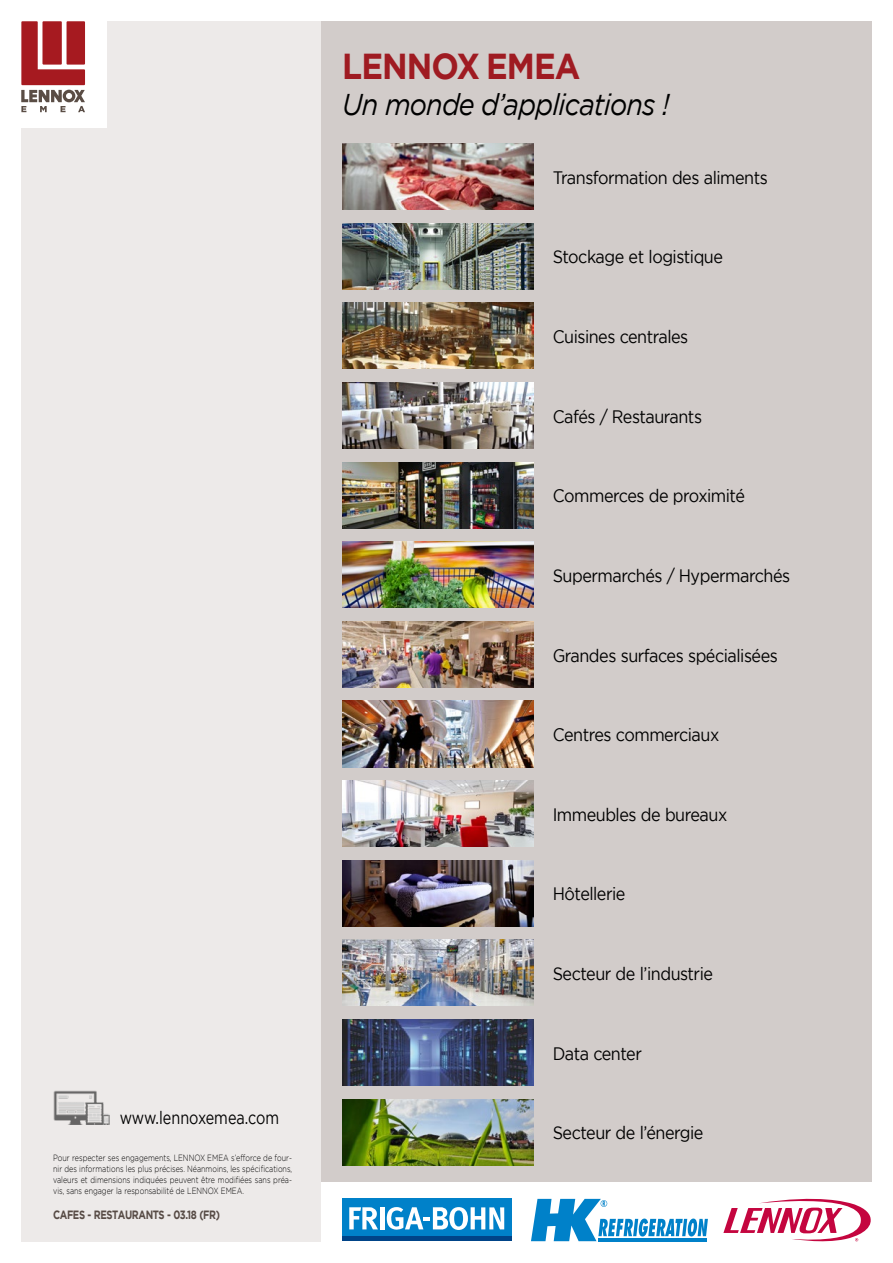
<style>
.page{position:relative;width:893px;height:1263px;background:#fff}
.page>*{position:absolute;margin:0;border:0;box-sizing:border-box;transform-origin:0 0}
.t1{font:700 36px "Gotham";letter-spacing:-.03em;color:#9f1b22;scale:.9 1}
.t2{font:italic 30px "Gotham";letter-spacing:-.03em;color:#000;scale:.9 1}
.t3{font:18px "Gotham";letter-spacing:-.03em;color:#000;scale:.9 1}
.t4{font:18px "Gotham";color:#000;scale:.8 1}
.t5{font:700 12px "Gotham";letter-spacing:-.04em;color:#574b45;scale:.8 1}
.t6{font:300 9px/10.8px "Gotham";color:#000;text-align:justify;scale:.8 1}
</style>
<div class="page">
<div style="left:21px;top:21px;width:300px;height:1221px;background:#edeae9"></div>
<div style="left:321px;top:21px;width:551px;height:1221px;background:#d2ccca"></div>
<div style="left:0;top:0;width:106px;height:128px;background:#fff"></div>
<svg style="left:21px;top:21px;width:64px;height:91px"></svg>
<div style="left:321px;top:1182px;width:572px;height:81px;background:#fff"></div>
<div style="left:342px;top:1199px;width:170px;height:42px;background:#0081c9"></div>
<div style="left:342px;top:1236px;width:170px;height:5px;background:#048"></div>
<svg style="left:349px;top:1207px;width:29px;height:22px"></svg>
<hr style="left:380px;top:1207px;width:4px;height:22px;background:#fff">
<svg style="left:387px;top:1207px;width:117px;height:23px"></svg>
<svg style="left:723px;top:1198px;width:148px;height:44px"></svg>
<svg style="left:531px;top:1199px;width:177px;height:42px"></svg>
<img style="left:53px;top:1090px;width:56px;height:34px">
<img style="left:342px;top:223px;width:192px;height:66px">
<img style="left:342px;top:382px;width:192px;height:66px">
<img style="left:342px;top:701px;width:192px;height:66px">
<img style="left:342px;top:1019px;width:192px;height:66px">
<img style="left:342px;top:860px;width:192px;height:66px">
<img style="left:342px;top:621px;width:192px;height:66px">
<img style="left:342px;top:940px;width:192px;height:66px">
<img style="left:342px;top:462px;width:192px;height:66px">
<img style="left:342px;top:303px;width:192px;height:66px">
<img style="left:342px;top:1099px;width:192px;height:66px">
<img style="left:342px;top:542px;width:192px;height:66px">
<img style="left:342px;top:780px;width:192px;height:67px">
<img style="left:342px;top:144px;width:192px;height:66px">
<p class="t4" style="left:120px;top:1106px;width:201px">www.lennoxemea.com</p>
<p class="t6" style="left:53px;top:1152px;width:300px">Pour respecter ses engagements, LENNOX EMEA s’efforce de four&shy;nir des informations les plus précises. Néanmoins, les spécifications, valeurs et dimensions indiquées peuvent être modifiées sans préa&shy;vis, sans engager la responsabilité de LENNOX EMEA.</p>
<p class="t5" style="left:53px;top:1207px;width:210px">CAFES - RESTAURANTS - 03.18 (FR)</p>
<h1 class="t1" style="left:342px;top:42px;width:266px">LENNOX EMEA</h1>
<h2 class="t2" style="left:342px;top:85px;width:365px">Un monde d’applications !</h2>
<p class="t3" style="left:553px;top:166px;width:241px">Transformation des aliments</p>
<p class="t3" style="left:553px;top:245px;width:191px">Stockage et logistique</p>
<p class="t3" style="left:553px;top:325px;width:152px">Cuisines centrales</p>
<p class="t3" style="left:553px;top:405px;width:167px">Cafés / Restaurants</p>
<p class="t3" style="left:553px;top:484px;width:215px">Commerces de proximité</p>
<p class="t3" style="left:553px;top:564px;width:265px">Supermarchés / Hypermarchés</p>
<p class="t3" style="left:553px;top:644px;width:252px">Grandes surfaces spécialisées</p>
<p class="t3" style="left:553px;top:723px;width:187px">Centres commerciaux</p>
<p class="t3" style="left:553px;top:803px;width:196px">Immeubles de bureaux</p>
<p class="t3" style="left:553px;top:882px;width:82px">Hôtellerie</p>
<p class="t3" style="left:553px;top:962px;width:180px">Secteur de l’industrie</p>
<p class="t3" style="left:553px;top:1042px;width:101px">Data center</p>
<p class="t3" style="left:553px;top:1121px;width:169px">Secteur de l’énergie</p>
</div>
